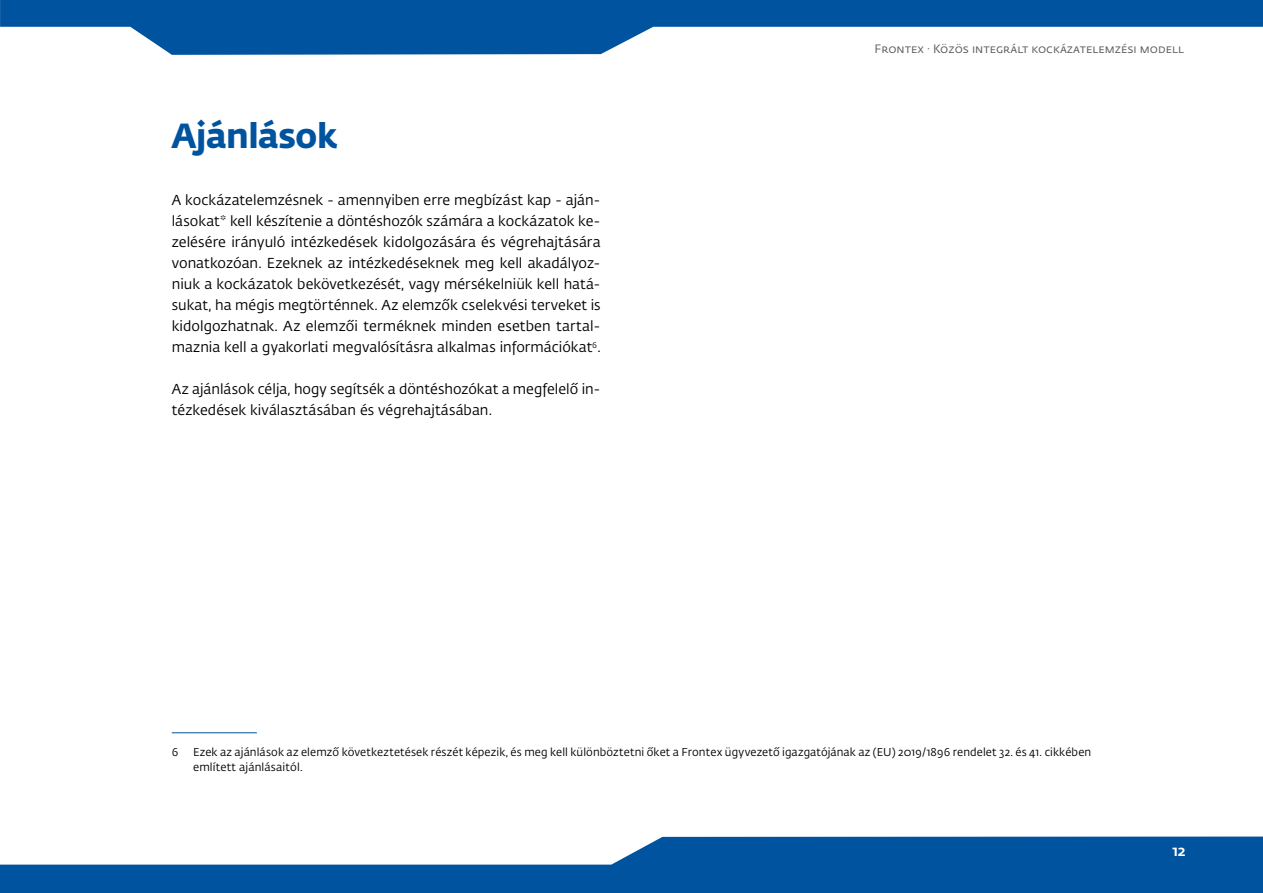
<style>
.page{position:relative;width:1263px;height:893px;background:#fff}
.page>*{position:absolute;margin:0;border:0;box-sizing:border-box;transform-origin:0 0}
.t1{font:700 34.5px "Fedra Sans Pro";letter-spacing:-.01em;color:#00539f}
.t2{font:500 15px "Fedra Sans Pro";color:#fff}
.t3{font:14.25px/21px "Fedra Sans Pro";color:#000;text-align:justify}
.t4{font:12px "Fedra Sans Pro";color:#58595b}
.t5{font:11.25px/15px "Fedra Sans Pro";letter-spacing:.01em;color:#000}
</style>
<div class="page">
<svg style="left:0;top:836px;width:1263px;height:57px;fill:#00539f"></svg>
<svg style="left:0;top:0;width:1263px;height:55px;fill:#00539f"></svg>
<hr style="left:172px;top:732px;width:85px;height:1px;background:#00539f">
<h1 class="t1" style="left:172px;top:108px;width:167px">Ajánlások</h1>
<p class="t3" style="left:172px;top:189px;width:430px">A kockázatelemzésnek - amennyiben erre megbízást kap - aján&shy;lásokat* kell készítenie a döntéshozók számára a kockázatok ke&shy;zelésére irányuló intézkedések kidolgozására és végrehajtására vonatkozóan. Ezeknek az intézkedéseknek meg kell akadályoz&shy;niuk a kockázatok bekövetkezését, vagy mérsékelniük kell hatá&shy;sukat, ha mégis megtörténnek. Az elemzők cselekvési terveket is kidolgozhatnak. Az elemzői terméknek minden esetben tartal&shy;maznia kell a gyakorlati megvalósításra alkalmas információkat<sup>6</sup>.</p>
<p class="t3" style="left:172px;top:378px;width:430px">Az ajánlások célja, hogy segítsék a döntéshozókat a megfelelő in&shy;tézkedések kiválasztásában és végrehajtásában.</p>
<p class="t4" style="left:874px;top:41px;width:311px">Frontex · Közös integrált kockázatelemzési modell</p>
<p class="t5" style="left:172px;top:744px;width:8px">6</p>
<p class="t5" style="left:193px;top:744px;width:900px">Ezek az ajánlások az elemző következtetések részét képezik, és meg kell különböztetni őket a Frontex ügyvezető igazgatójának az (EU) 2019/1896 rendelet 32. és 41. cikkében említett ajánlásaitól.</p>
<p class="t2" style="left:1172px;top:839px;width:15px">12</p>
</div>
